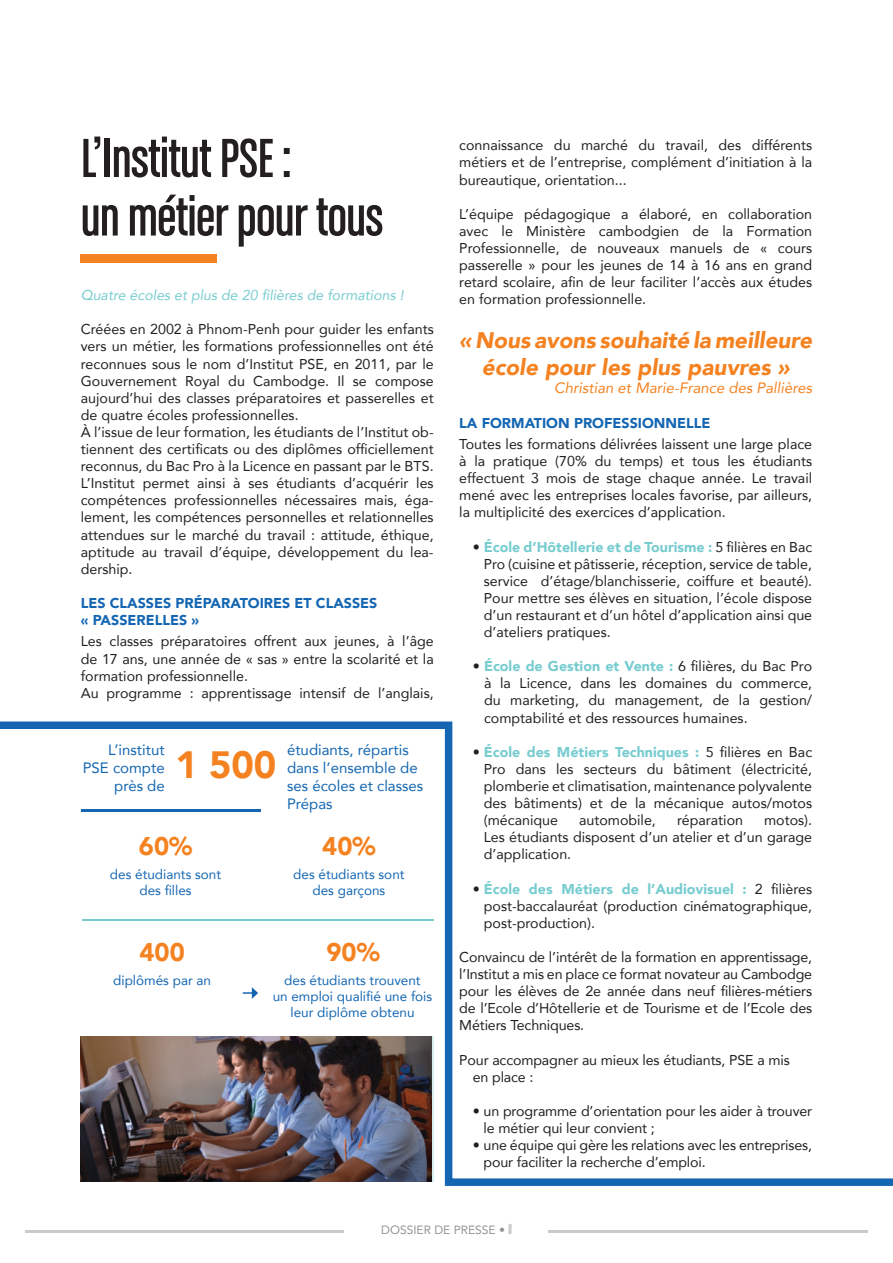
<style>
.page{position:relative;width:893px;height:1263px;background:#fff}
.page>*{position:absolute;margin:0;border:0;box-sizing:border-box;transform-origin:0 0}
.t1{font:58.5px/58.5px "Chalet Comprime Cologne Sixty";letter-spacing:-.01em;color:#231f20}
.t2{font:900 37.95px "Avenir";color:#f58220}
.t3{font:900 25.5px "Avenir";color:#f58220}
.t4{font:italic 900 22.5px/27px "Avenir";color:#f58220;text-align:center}
.t5{font:15px/18px "Avenir";color:#1466b2;text-align:right}
.t6{font:italic 15px "Avenir";color:#f58220}
.t7{font:14.25px/17.1px "Avenir";color:#231f20;text-align:justify}
.t8{font:900 14.25px/17.1px "Avenir";color:#1466b2}
.t9{font:italic 14.25px "Avenir";color:#77ccd0}
.t10{font:13.5px/16.2px "Avenir";color:#1466b2;text-align:center}
.t11{font:12px "Avenir";color:#939598}
.s1{font-weight:900;color:#77ccd0}
.s2{font-family:"The Only Exception"}
</style>
<div class="page">
<hr style="left:25px;top:1230px;width:842px;height:2px;background:#c9cacc">
<div style="left:345px;top:1221px;width:203px;height:13px;background:#fff"></div>
<div style="left:81px;top:254px;width:136px;height:8px;background:#f58220"></div>
<svg style="left:0;top:721px;width:893px;height:465px"></svg>
<hr style="left:82px;top:809px;width:179px;height:2px;background:#1466b2">
<svg style="left:243px;top:987px;width:15px;height:12px"></svg>
<hr style="left:82px;top:919px;width:352px;height:1px;background:#77ccd0">
<img style="left:81px;top:1036px;width:350px;height:145px">
<h1 class="t1" style="left:81px;top:128px;width:304px">L’Institut PSE :<br>un métier pour tous</h1>
<p class="t7" style="left:459px;top:136px;width:354px">connaissance du marché du travail, des différents métiers et de l’entreprise, complément d’initiation à la bureautique, orientation...</p>
<p class="t7" style="left:459px;top:205px;width:354px">L’équipe pédagogique a élaboré, en collaboration avec le Ministère cambodgien de la Formation Professionnelle, de nouveaux manuels de « cours passerelle » pour les jeunes de 14 à 16 ans en grand retard scolaire, afin de leur faciliter l’accès aux études en formation professionnelle.</p>
<h3 class="t4" style="left:459px;top:327px;width:354px">« Nous avons souhaité la meilleure école pour les plus pauvres »</h3>
<p class="t6" style="left:554px;top:379px;width:259px">Christian et Marie-France des Pallières</p>
<p class="t8" style="left:459px;top:414px;width:253px">LA FORMATION PROFESSIONNELLE</p>
<p class="t7" style="left:459px;top:435px;width:354px">Toutes les formations délivrées laissent une large place à la pratique (70% du temps) et tous les étudiants effectuent 3 mois de stage chaque année. Le travail mené avec les entreprises locales favorise, par ailleurs, la multiplicité des exercices d’application.</p>
<p class="t7" style="left:484px;top:538px;width:330px;text-indent:-11px">• <span class="s1">École d’Hôtellerie et de Tourisme :</span> 5 filières en Bac Pro (cuisine et pâtisserie, réception, service de table, service d’étage/blanchisserie, coiffure et beauté).<br>Pour mettre ses élèves en situation, l’école dispose d’un restaurant et d’un hôtel d’application ainsi que d’ateliers pratiques.</p>
<p class="t7" style="left:484px;top:657px;width:330px;text-indent:-11px">• <span class="s1">École de Gestion et Vente :</span> 6 filières, du Bac Pro à la Licence, dans les domaines du commerce, du marketing, du management, de la gestion/ comptabilité et des ressources humaines.</p>
<p class="t7" style="left:484px;top:743px;width:330px;text-indent:-11px">• <span class="s1">École des Métiers Techniques :</span> 5 filières en Bac Pro dans les secteurs du bâtiment (électricité, plomberie et climatisation, maintenance polyvalente des bâtiments) et de la mécanique autos/motos (mécanique</p>
<p class="t9" style="left:81px;top:286px;width:324px">Quatre écoles et plus de 20 filières de formations !</p>
<p class="t7" style="left:81px;top:320px;width:354px;text-align:left">Créées en 2002 à Phnom-Penh pour guider les enfants vers un métier, les formations professionnelles ont été reconnues sous le nom d’Institut PSE, en 2011, par le Gouvernement Royal du Cambodge. Il se compose aujourd’hui des classes préparatoires et passerelles et de quatre écoles professionnelles.<br>À l’issue de leur formation, les étudiants de l’Institut ob&shy;tiennent des certificats ou des diplômes officiellement reconnus, du Bac Pro à la Licence en passant par le BTS.<br>L’Institut permet ainsi à ses étudiants d’acquérir les compétences professionnelles nécessaires mais, éga&shy;lement, les compétences personnelles et relationnelles attendues sur le marché du travail : attitude, éthique, aptitude au travail d’équipe, développement du lea&shy;dership.</p>
<p class="t8" style="left:81px;top:594px;width:298px">LES CLASSES PRÉPARATOIRES ET CLASSES « PASSERELLES »</p>
<p class="t7" style="left:81px;top:632px;width:354px;text-align:left">Les classes préparatoires offrent aux jeunes, à l’âge de 17 ans, une année de « sas » entre la scolarité et la formation professionnelle.<br>Au programme : apprentissage intensif de l’anglais,</p>
<p class="t5" style="left:83px;top:741px;width:84px">L’institut<br>PSE compte près de</p>
<p class="t5" style="left:287px;top:741px;width:138px;text-align:left">étudiants, répartis dans l’ensemble de ses écoles et classes<br>Prépas</p>
<h2 class="t2" style="left:175px;top:733px;width:103px">1 500</h2>
<p class="t7" style="left:579px;top:811px;width:78px">automobile,</p>
<p class="t7" style="left:677px;top:811px;width:68px">réparation</p>
<p class="t7" style="left:484px;top:811px;width:330px;text-indent:280px">motos).<br>Les étudiants disposent d’un atelier et d’un garage d’application.</p>
<p class="t7" style="left:484px;top:880px;width:330px;text-indent:-11px">• <span class="s1">École des Métiers de l’Audiovisuel :</span> 2 filières post-baccalauréat (production cinématographique, post-production).</p>
<p class="t7" style="left:459px;top:948px;width:354px">Convaincu de l’intérêt de la formation en apprentissage, l’Institut a mis en place ce format novateur au Cambodge pour les élèves de 2e année dans neuf filières-métiers de l’Ecole d’Hôtellerie et de Tourisme et de l’Ecole des Métiers Techniques.</p>
<p class="t7" style="left:473px;top:1051px;width:318px;text-indent:-13px">Pour accompagner au mieux les étudiants, PSE a mis en place :</p>
<p class="t7" style="left:484px;top:1102px;width:330px;text-indent:-11px">• un programme d’orientation pour les aider à trouver le métier qui leur convient ;</p>
<p class="t7" style="left:484px;top:1136px;width:330px;text-indent:-11px">• une équipe qui gère les relations avec les entreprises, pour faciliter la recherche d’emploi.</p>
<h3 class="t3" style="left:139px;top:824px;width:55px">60%</h3>
<h3 class="t3" style="left:322px;top:824px;width:55px">40%</h3>
<p class="t10" style="left:110px;top:865px;width:113px">des étudiants sont des filles</p>
<p class="t10" style="left:293px;top:865px;width:113px">des étudiants sont des garçons</p>
<h3 class="t3" style="left:139px;top:930px;width:47px">400</h3>
<h3 class="t3" style="left:327px;top:930px;width:55px">90%</h3>
<p class="t10" style="left:113px;top:971px;width:99px">diplômés par an</p>
<p class="t10" style="left:273px;top:971px;width:161px">des étudiants trouvent<br>un emploi qualifié une fois leur diplôme obtenu</p>
<p class="t11" style="left:381px;top:1220px;width:132px">DOSSIER DE PRESSE • <span class="s2">11</span></p>
</div>
